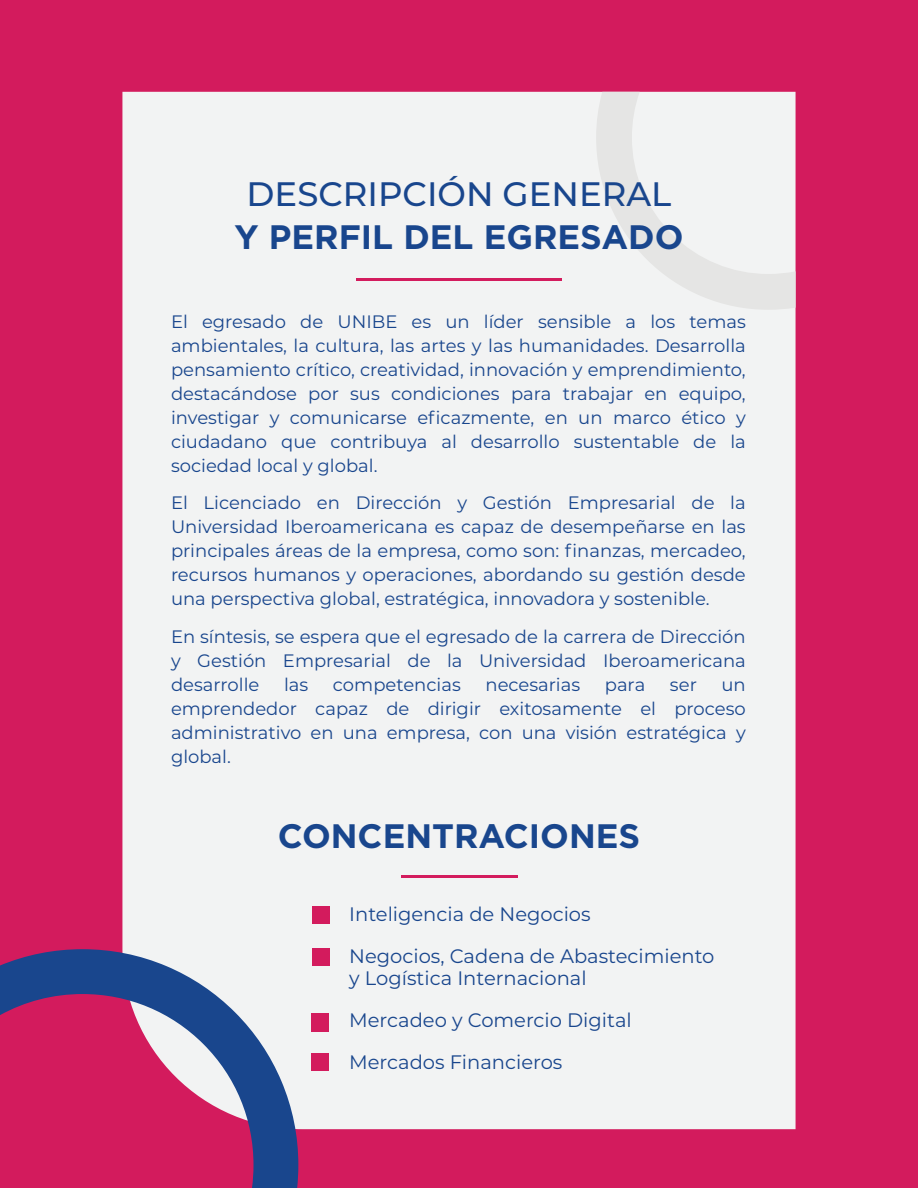
<style>
.page{position:relative;width:918px;height:1188px;background:#d31b5d}
.page>*{position:absolute;margin:0;border:0;box-sizing:border-box;transform-origin:0 0}
.t1{font:700 33.9px "Gotham";color:#19468d}
.t2{font:500 33.9px "Montserrat";color:#19468d}
.t3{font:19.5px/42.2px "Montserrat";color:#19468d}
.t4{font:18px/24px "Montserrat";color:#19468d;text-align:justify}
</style>
<div class="page">
<div style="left:122px;top:92px;width:674px;height:1037px;background:#f2f3f3"></div>
<hr style="left:356px;top:279px;width:206px;height:2px;background:#d31b5d">
<svg style="left:596px;top:92px;width:200px;height:218px;background:#eeefef"></svg>
<svg style="left:0;top:949px;width:298px;height:239px"></svg>
<hr style="left:401px;top:875px;width:116px;height:3px;background:#d31b5d">
<div style="left:312px;top:906px;width:18px;height:18px;background:#d31b5d"></div>
<div style="left:312px;top:948px;width:18px;height:18px;background:#d31b5d"></div>
<div style="left:311px;top:1014px;width:18px;height:18px;background:#d31b5d"></div>
<div style="left:311px;top:1053px;width:18px;height:18px;background:#d31b5d"></div>
<h1 class="t2" style="left:247px;top:171px;width:426px">DESCRIPCIÓN GENERAL</h1>
<h1 class="t1" style="left:234px;top:217px;width:451px">Y PERFIL DEL EGRESADO</h1>
<p class="t4" style="left:171px;top:309px;width:576px">El egresado de UNIBE es un líder sensible a los temas ambientales, la cultura, las artes y las humanidades. Desarrolla pensamiento crítico, creatividad, innovación y emprendimiento, destacándose por sus condiciones para trabajar en equipo, investigar y comunicarse eficazmente, en un marco ético y ciudadano que contribuya al desarrollo sustentable de la sociedad local y global.</p>
<p class="t4" style="left:171px;top:490px;width:576px">El Licenciado en Dirección y Gestión Empresarial de la Universidad Iberoamericana es capaz de desempeñarse en las principales áreas de la empresa, como son: finanzas, mercadeo, recursos humanos y operaciones, abordando su gestión desde una perspectiva global, estratégica, innovadora y sostenible.</p>
<p class="t4" style="left:171px;top:624px;width:576px">En síntesis, se espera que el egresado de la carrera de Dirección y Gestión Empresarial de la Universidad Iberoamericana desarrolle</p>
<p class="t4" style="left:284px;top:672px;width:26px">las</p>
<p class="t4" style="left:333px;top:672px;width:129px">competencias</p>
<p class="t4" style="left:486px;top:672px;width:96px">necesarias</p>
<p class="t4" style="left:605px;top:672px;width:42px">para</p>
<p class="t4" style="left:670px;top:672px;width:28px">ser</p>
<p class="t4" style="left:171px;top:672px;width:576px;text-indent:551px">un emprendedor capaz de dirigir exitosamente el proceso administrativo en una empresa, con una visión estratégica y global.</p>
<h1 class="t1" style="left:278px;top:816px;width:364px">CONCENTRACIONES</h1>
<p class="t3" style="left:349px;top:892px;width:367px">Inteligencia de Negocios<br>Negocios, Cadena de Abastecimiento</p>
<p class="t3" style="left:349px;top:957px;width:284px">y Logística Internacional<br>Mercadeo y Comercio Digital<br>Mercados Financieros</p>
</div>
